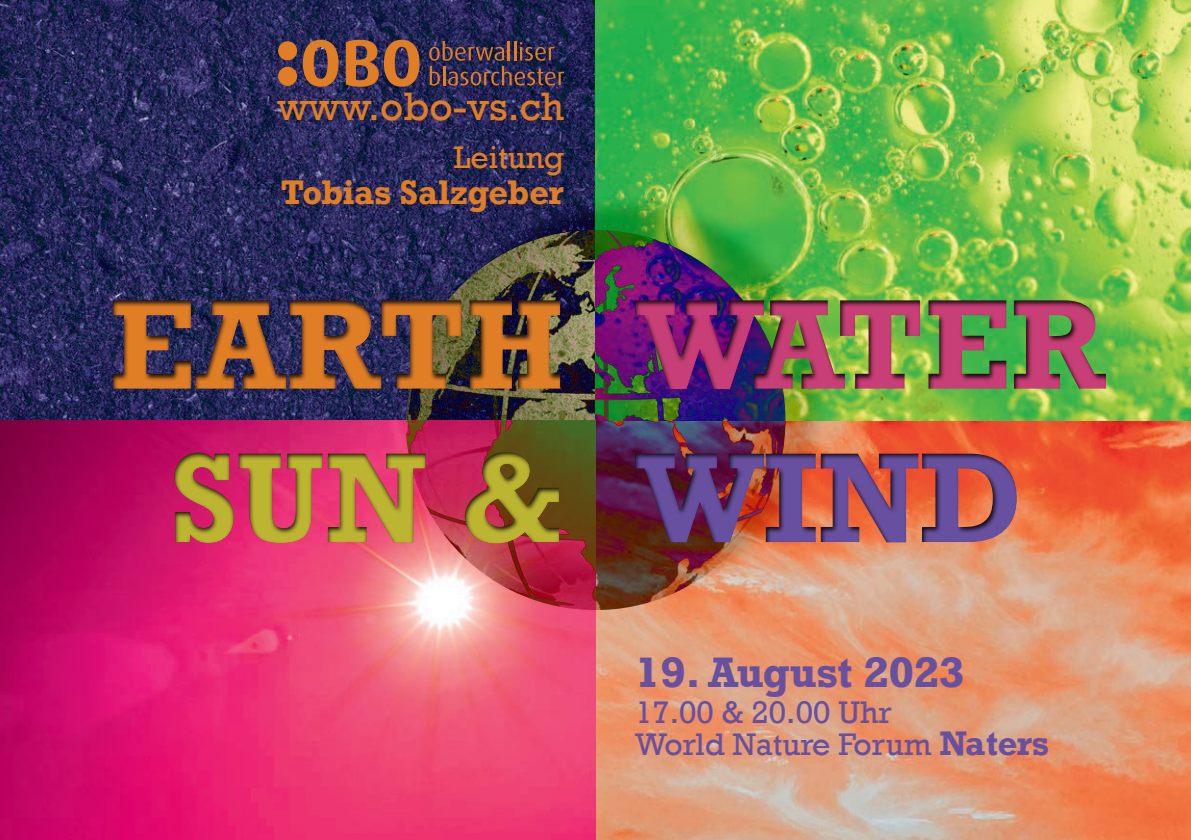
<style>
.page{position:relative;width:1191px;height:840px;background:#fff}
.page>*{position:absolute;margin:0;border:0;box-sizing:border-box;transform-origin:0 0}
.t1{font:700 120px/153px "Rockwell";color:#e07e26;text-align:center}
.t2{font:40.6px "Rockwell";color:#e07e26}
.t3{font:700 40px "Rockwell";color:#6850a1}
.t4{font:32px "Rockwell";color:#6850a1}
.t5{font:700 32px "Rockwell";color:#e07e26}
.t6{font:32px "Rockwell";color:#e07e26}
.s1{color:#c83e76}
.s2{color:#bcb531}
.s3{color:#6850a1}
.s4{font-weight:700}
</style>
<div class="page">
<img style="left:0;top:0;width:1191px;height:839px">
<img style="left:423px;top:195px;width:406px;height:407px">
<img style="left:405px;top:230px;width:380px;height:379px;border-radius:190px">
<svg style="left:278px;top:41px;width:19px;height:45px"></svg>
<svg style="left:303px;top:40px;width:35px;height:47px;background:#985d3c"></svg>
<svg style="left:346px;top:40px;width:73px;height:47px;background:#945b3a"></svg>
<img style="left:429px;top:41px;width:135px;height:44px">
<img style="left:84px;top:256px;width:526px;height:166px">
<img style="left:610px;top:256px;width:581px;height:162px">
<img style="left:86px;top:418px;width:524px;height:168px">
<img style="left:610px;top:418px;width:581px;height:168px">
<p class="t2" style="left:277px;top:83px;width:288px">www.obo-vs.ch</p>
<p class="t6" style="left:454px;top:139px;width:112px">Leitung</p>
<p class="t5" style="left:281px;top:172px;width:285px">Tobias Salzgeber</p>
<h1 class="t1" style="left:109px;top:266px;width:998px">EARTH <span class="s1">WATER<br></span><span class="s2">SUN &amp;</span> <span class="s3">WIND</span></h1>
<p class="t3" style="left:635px;top:646px;width:330px">19. August 2023</p>
<p class="t4" style="left:635px;top:693px;width:258px">17.00 &amp; 20.00 Uhr</p>
<p class="t4" style="left:635px;top:725px;width:415px">World Nature Forum <span class="s4">Naters</span></p>
</div>
